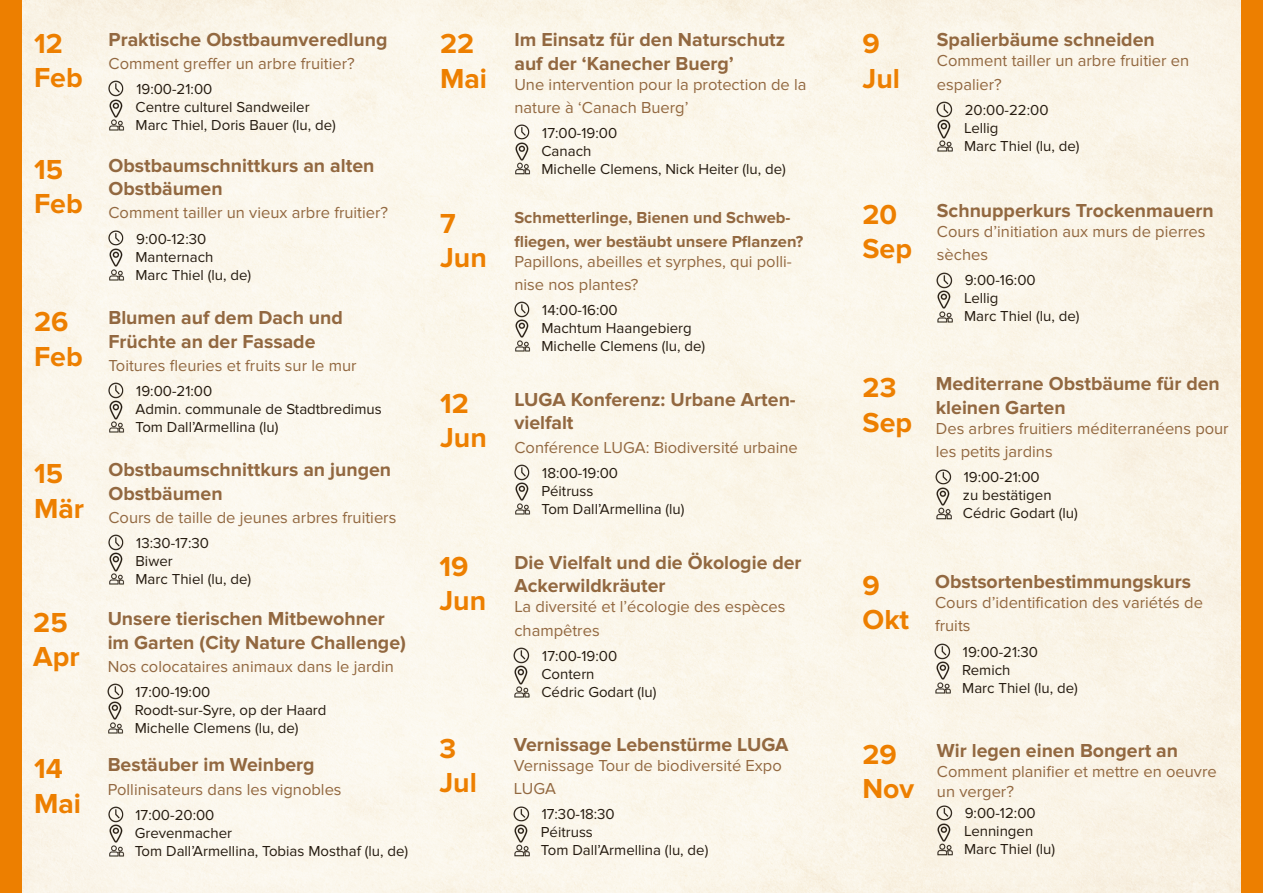
<style>
.page{position:relative;width:1263px;height:893px;background:#fff}
.page>*{position:absolute;margin:0;border:0;box-sizing:border-box;transform-origin:0 0}
.t1{font:700 28.5px/34.2px "Proxima Nova";color:#ed7f00}
.t2{font:700 19.5px/23.4px "Proxima Nova";color:#926840}
.t3{font:16.5px/23.4px "Proxima Nova";color:#926840}
.t4{font:700 16.5px/23.4px "Proxima Nova";color:#926840}
.t5{font:15px/18px "Proxima Nova";color:#251b10}
</style>
<div class="page">
<div style="left:21px;top:0;width:1221px;height:893px;background:#fbf6ea"></div>
<div style="left:1242px;top:0;width:21px;height:893px;background:#ed7f00"></div>
<div style="left:0;top:0;width:21px;height:893px;background:#ed7f00"></div>
<img style="left:106px;top:79px;width:20px;height:20px">
<img style="left:108px;top:98px;width:15px;height:18px">
<img style="left:105px;top:116px;width:22px;height:19px">
<img style="left:106px;top:228px;width:20px;height:20px">
<img style="left:108px;top:247px;width:15px;height:18px">
<img style="left:105px;top:265px;width:22px;height:19px">
<img style="left:106px;top:381px;width:20px;height:19px">
<img style="left:108px;top:400px;width:15px;height:18px">
<img style="left:105px;top:418px;width:22px;height:19px">
<img style="left:106px;top:533px;width:20px;height:19px">
<img style="left:108px;top:552px;width:15px;height:18px">
<img style="left:105px;top:570px;width:22px;height:19px">
<img style="left:105px;top:682px;width:20px;height:19px">
<img style="left:108px;top:701px;width:15px;height:17px">
<img style="left:104px;top:718px;width:22px;height:20px">
<img style="left:106px;top:804px;width:20px;height:20px">
<img style="left:108px;top:823px;width:15px;height:18px">
<img style="left:105px;top:841px;width:22px;height:19px">
<img style="left:512px;top:122px;width:20px;height:20px">
<img style="left:514px;top:141px;width:15px;height:18px">
<img style="left:511px;top:159px;width:22px;height:19px">
<img style="left:512px;top:462px;width:20px;height:20px">
<img style="left:514px;top:481px;width:15px;height:18px">
<img style="left:511px;top:499px;width:22px;height:19px">
<img style="left:512px;top:646px;width:18px;height:19px">
<img style="left:514px;top:665px;width:15px;height:18px">
<img style="left:510px;top:683px;width:20px;height:19px">
<img style="left:512px;top:299px;width:20px;height:20px">
<img style="left:514px;top:318px;width:15px;height:18px">
<img style="left:511px;top:336px;width:22px;height:19px">
<img style="left:512px;top:804px;width:19px;height:20px">
<img style="left:514px;top:823px;width:15px;height:18px">
<img style="left:510px;top:841px;width:22px;height:19px">
<img style="left:935px;top:100px;width:19px;height:19px">
<img style="left:937px;top:119px;width:15px;height:18px">
<img style="left:933px;top:137px;width:22px;height:19px">
<img style="left:935px;top:270px;width:19px;height:20px">
<img style="left:937px;top:290px;width:15px;height:17px">
<img style="left:933px;top:307px;width:22px;height:19px">
<img style="left:933px;top:467px;width:20px;height:20px">
<img style="left:936px;top:486px;width:15px;height:18px">
<img style="left:932px;top:504px;width:22px;height:19px">
<img style="left:933px;top:641px;width:19px;height:20px">
<img style="left:935px;top:660px;width:15px;height:18px">
<img style="left:932px;top:678px;width:21px;height:19px">
<img style="left:935px;top:803px;width:19px;height:20px">
<img style="left:937px;top:822px;width:15px;height:18px">
<img style="left:933px;top:840px;width:22px;height:19px">
<h1 class="t1" style="left:34px;top:27px;width:50px">12<br>Feb</h1>
<h2 class="t2" style="left:109px;top:28px;width:280px">Praktische Obstbaumveredlung</h2>
<p class="t3" style="left:109px;top:52px;width:248px">Comment greffer un arbre fruitier?</p>
<p class="t5" style="left:136px;top:80px;width:202px">19:00-21:00<br>Centre culturel Sandweiler<br>Marc Thiel, Doris Bauer (lu, de)</p>
<h1 class="t1" style="left:34px;top:153px;width:50px">15<br>Feb</h1>
<h2 class="t2" style="left:108px;top:154px;width:267px">Obstbaumschnittkurs an alten<br>Obstbäumen</h2>
<p class="t3" style="left:108px;top:202px;width:281px">Comment tailler un vieux arbre fruitier?</p>
<p class="t5" style="left:136px;top:230px;width:117px">9:00-12:30<br>Manternach<br>Marc Thiel (lu, de)</p>
<h1 class="t1" style="left:34px;top:305px;width:50px">26<br>Feb</h1>
<h2 class="t2" style="left:108px;top:307px;width:236px">Blumen auf dem Dach und<br>Früchte an der Fassade</h2>
<p class="t3" style="left:108px;top:354px;width:250px">Toitures fleuries et fruits sur le mur</p>
<p class="t5" style="left:136px;top:383px;width:248px">19:00-21:00<br>Admin. communale de Stadtbredimus<br>Tom Dall’Armellina (lu)</p>
<h1 class="t1" style="left:34px;top:457px;width:52px">15<br>Mär</h1>
<h2 class="t2" style="left:108px;top:459px;width:284px">Obstbaumschnittkurs an jungen<br>Obstbäumen</h2>
<p class="t3" style="left:108px;top:506px;width:289px">Cours de taille de jeunes arbres fruitiers</p>
<p class="t5" style="left:136px;top:535px;width:117px">13:30-17:30<br>Biwer<br>Marc Thiel (lu, de)</p>
<h1 class="t1" style="left:33px;top:606px;width:48px">25<br>Apr</h1>
<h2 class="t2" style="left:108px;top:607px;width:300px">Unsere tierischen Mitbewohner im Garten (City Nature Challenge)</h2>
<p class="t3" style="left:108px;top:655px;width:288px">Nos colocataires animaux dans le jardin</p>
<p class="t5" style="left:135px;top:683px;width:193px">17:00-19:00<br>Roodt-sur-Syre, op der Haard<br>Michelle Clemens (lu, de)</p>
<h1 class="t1" style="left:34px;top:752px;width:49px">14<br>Mai</h1>
<h2 class="t2" style="left:108px;top:753px;width:209px">Bestäuber im Weinberg</h2>
<p class="t3" style="left:108px;top:778px;width:235px">Pollinisateurs dans les vignobles</p>
<p class="t5" style="left:135px;top:806px;width:275px">17:00-20:00<br>Grevenmacher<br>Tom Dall’Armellina, Tobias Mosthaf (lu, de)</p>
<h1 class="t1" style="left:440px;top:28px;width:49px">22<br>Mai</h1>
<h2 class="t2" style="left:514px;top:29px;width:272px">Im Einsatz für den Naturschutz auf der ‘Kanecher Buerg’</h2>
<p class="t3" style="left:514px;top:73px;width:294px">Une intervention pour la protection de la nature à ‘Canach Buerg’</p>
<p class="t5" style="left:541px;top:124px;width:246px">17:00-19:00<br>Canach<br>Michelle Clemens, Nick Heiter (lu, de)</p>
<h1 class="t1" style="left:440px;top:207px;width:48px">7<br>Jun</h1>
<p class="t4" style="left:514px;top:207px;width:291px">Schmetterlinge, Bienen und Schweb&shy;fliegen, wer bestäubt unsere Pflanzen?</p>
<p class="t3" style="left:514px;top:250px;width:279px">Papillons, abeilles et syrphes, qui polli&shy;nise nos plantes?</p>
<p class="t5" style="left:541px;top:301px;width:165px">14:00-16:00<br>Machtum Haangebierg<br>Michelle Clemens (lu, de)</p>
<h1 class="t1" style="left:440px;top:387px;width:48px">12<br>Jun</h1>
<h2 class="t2" style="left:514px;top:388px;width:283px">LUGA Konferenz: Urbane Arten&shy;vielfalt</h2>
<p class="t3" style="left:514px;top:436px;width:285px">Conférence LUGA: Biodiversité urbaine</p>
<p class="t5" style="left:541px;top:464px;width:145px">18:00-19:00<br>Péitruss<br>Tom Dall’Armellina (lu)</p>
<h1 class="t1" style="left:439px;top:550px;width:48px">19<br>Jun</h1>
<h2 class="t2" style="left:514px;top:551px;width:289px">Die Vielfalt und die Ökologie der<br>Ackerwildkräuter</h2>
<p class="t3" style="left:514px;top:595px;width:273px">La diversité et l’écologie des espèces champêtres</p>
<p class="t5" style="left:541px;top:647px;width:116px">17:00-19:00<br>Contern<br>Cédric Godart (lu)</p>
<h1 class="t1" style="left:439px;top:732px;width:39px">3<br>Jul</h1>
<h2 class="t2" style="left:514px;top:733px;width:276px">Vernissage Lebenstürme LUGA</h2>
<p class="t3" style="left:514px;top:754px;width:269px">Vernissage Tour de biodiversité Expo<br>LUGA</p>
<p class="t5" style="left:541px;top:805px;width:169px">17:30-18:30<br>Péitruss<br>Tom Dall’Armellina (lu, de)</p>
<h1 class="t1" style="left:862px;top:28px;width:39px">9<br>Jul</h1>
<h2 class="t2" style="left:937px;top:29px;width:219px">Spalierbäume schneiden</h2>
<p class="t3" style="left:937px;top:49px;width:254px">Comment tailler un arbre fruitier en espalier?</p>
<p class="t5" style="left:964px;top:101px;width:117px">20:00-22:00<br>Lellig<br>Marc Thiel (lu, de)</p>
<h1 class="t1" style="left:862px;top:198px;width:51px">20<br>Sep</h1>
<h2 class="t2" style="left:937px;top:199px;width:278px">Schnupperkurs Trockenmauern</h2>
<p class="t3" style="left:937px;top:220px;width:270px">Cours d’initiation aux murs de pierres sèches</p>
<p class="t5" style="left:964px;top:272px;width:117px">9:00-16:00<br>Lellig<br>Marc Thiel (lu, de)</p>
<h1 class="t1" style="left:862px;top:371px;width:51px">23<br>Sep</h1>
<h2 class="t2" style="left:936px;top:373px;width:285px">Mediterrane Obstbäume für den kleinen Garten</h2>
<p class="t3" style="left:936px;top:417px;width:294px">Des arbres fruitiers méditerranéens pour les petits jardins</p>
<p class="t5" style="left:963px;top:468px;width:116px">19:00-21:00<br>zu bestätigen<br>Cédric Godart (lu)</p>
<h1 class="t1" style="left:862px;top:569px;width:48px">9<br>Okt</h1>
<h1 class="t1" style="left:862px;top:738px;width:53px">29<br>Nov</h1>
<h2 class="t2" style="left:935px;top:570px;width:258px">Obstsortenbestimmungskurs</h2>
<p class="t3" style="left:935px;top:591px;width:269px">Cours d’identification des variétés de fruits</p>
<p class="t5" style="left:962px;top:643px;width:117px">19:00-21:30<br>Remich<br>Marc Thiel (lu, de)</p>
<h2 class="t2" style="left:937px;top:739px;width:243px">Wir legen einen Bongert an</h2>
<p class="t3" style="left:937px;top:762px;width:281px;line-height:19.8px">Comment planifier et mettre en oeuvre un verger?</p>
<p class="t5" style="left:964px;top:804px;width:93px">9:00-12:00<br>Lenningen<br>Marc Thiel (lu)</p>
</div>
